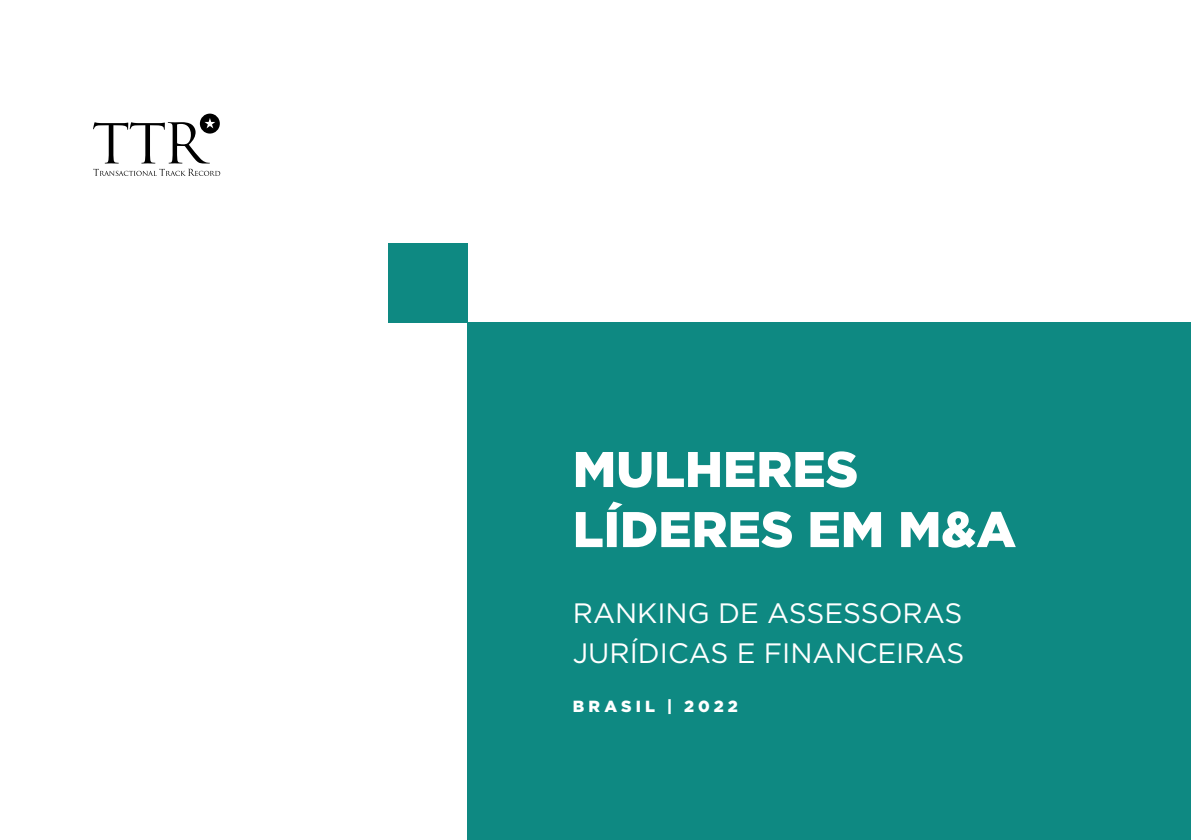
<style>
.page{position:relative;width:1191px;height:840px;background:#fff}
.page>*{position:absolute;margin:0;border:0;box-sizing:border-box;transform-origin:0 0}
.t1{font:900 50px/60px "Gotham";color:#fff}
.t2{font:28px/40px "Gotham";color:#fff}
.t3{font:900 16.2px "Gotham";letter-spacing:.255em;color:#fff}
</style>
<div class="page">
<div style="left:468px;top:322px;width:723px;height:517px;background:#0e8982"></div>
<div style="left:388px;top:243px;width:80px;height:79px;background:#0e8982"></div>
<svg style="left:93px;top:169px;width:127px;height:7px"></svg>
<svg style="left:93px;top:113px;width:127px;height:50px"></svg>
<h1 class="t1" style="left:573px;top:438px;width:445px">MULHERES<br>LÍDERES EM M&amp;A</h1>
<p class="t2" style="left:573px;top:592px;width:393px">RANKING DE ASSESSORAS<br>JURÍDICAS E FINANCEIRAS</p>
<p class="t3" style="left:573px;top:694px;width:167px">BRASIL | 2022</p>
</div>
